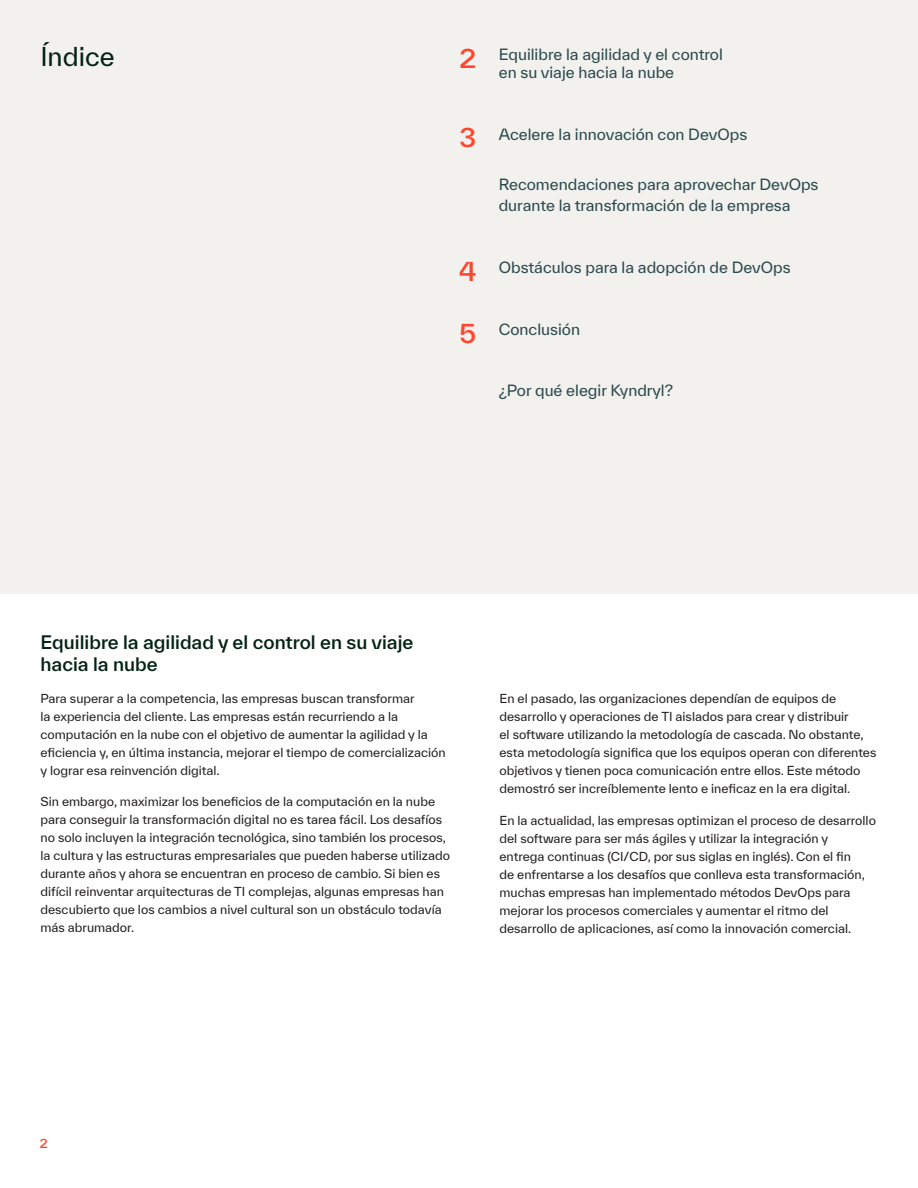
<style>
.page{position:relative;width:918px;height:1188px;background:#fff}
.page>*{position:absolute;margin:0;border:0;box-sizing:border-box;transform-origin:0 0}
.t1{font:25.2px "TWK Everett";color:#042315}
.Section_header{font:500 18px/22.5px "TWK Everett";color:#042315}
.Table_of_Contents_Co{font:15px/18px "TWK Everett";color:#2a494c}
.K-Body_copy{font:12px/18px "TWK Everett";color:#231f20}
.t2{font:500 12px "TWK Everett";color:#ff462d}
.s1{font-weight:500;font-size:25.2px;color:#ff462d}
</style>
<div class="page">
<div style="left:0;top:0;width:918px;height:594px;background:#f2f1ee"></div>
<p class="t1" style="left:40px;top:39px;width:76px">Índice</p>
<p class="Table_of_Contents_Co" style="left:499px;top:45px;width:226px;text-indent:-39px"><span class="s1">2</span> Equilibre la agilidad y el control en su viaje hacia la nube</p>
<p class="Table_of_Contents_Co" style="left:460px;top:125px;width:289px"><span class="s1">3</span> Acelere la innovación con DevOps</p>
<p class="Table_of_Contents_Co" style="left:499px;top:173px;width:321px;line-height:21.8px">Recomendaciones para aprovechar DevOps durante la transformación de la empresa</p>
<p class="Table_of_Contents_Co" style="left:459px;top:258px;width:333px"><span class="s1">4</span> Obstáculos para la adopción de DevOps</p>
<p class="Table_of_Contents_Co" style="left:460px;top:320px;width:122px"><span class="s1">5</span> Conclusión</p>
<p class="Table_of_Contents_Co" style="left:499px;top:382px;width:176px">¿Por qué elegir Kyndryl?</p>
<p class="Section_header" style="left:40px;top:631px;width:374px">Equilibre la agilidad y el control en su viaje hacia la nube</p>
<p class="K-Body_copy" style="left:40px;top:689px;width:407px">Para superar a la competencia, las empresas buscan transformar<br>la experiencia del cliente. Las empresas están recurriendo a la computación en la nube con el objetivo de aumentar la agilidad y la eficiencia y, en última instancia, mejorar el tiempo de comercialización y lograr esa reinvención digital.</p>
<p class="K-Body_copy" style="left:40px;top:793px;width:411px">Sin embargo, maximizar los beneficios de la computación en la nube para conseguir la transformación digital no es tarea fácil. Los desafíos no solo incluyen la integración tecnológica, sino también los procesos, la cultura y las estructuras empresariales que pueden haberse utilizado durante años y ahora se encuentran en proceso de cambio. Si bien es difícil reinventar arquitecturas de TI complejas, algunas empresas han descubierto que los cambios a nivel cultural son un obstáculo todavía más abrumador.</p>
<p class="K-Body_copy" style="left:500px;top:689px;width:378px">En el pasado, las organizaciones dependían de equipos de desarrollo y operaciones de TI aislados para crear y distribuir<br>el software utilizando la metodología de cascada. No obstante, esta metodología significa que los equipos operan con diferentes objetivos y tienen poca comunicación entre ellos. Este método demostró ser increíblemente lento e ineficaz en la era digital.</p>
<p class="K-Body_copy" style="left:500px;top:811px;width:378px">En la actualidad, las empresas optimizan el proceso de desarrollo del software para ser más ágiles y utilizar la integración y entrega continuas (CI/CD, por sus siglas en inglés). Con el fin<br>de enfrentarse a los desafíos que conlleva esta transformación, muchas empresas han implementado métodos DevOps para mejorar los procesos comerciales y aumentar el ritmo del desarrollo de aplicaciones, así como la innovación comercial.</p>
<p class="t2" style="left:40px;top:1135px;width:10px">2</p>
</div>
